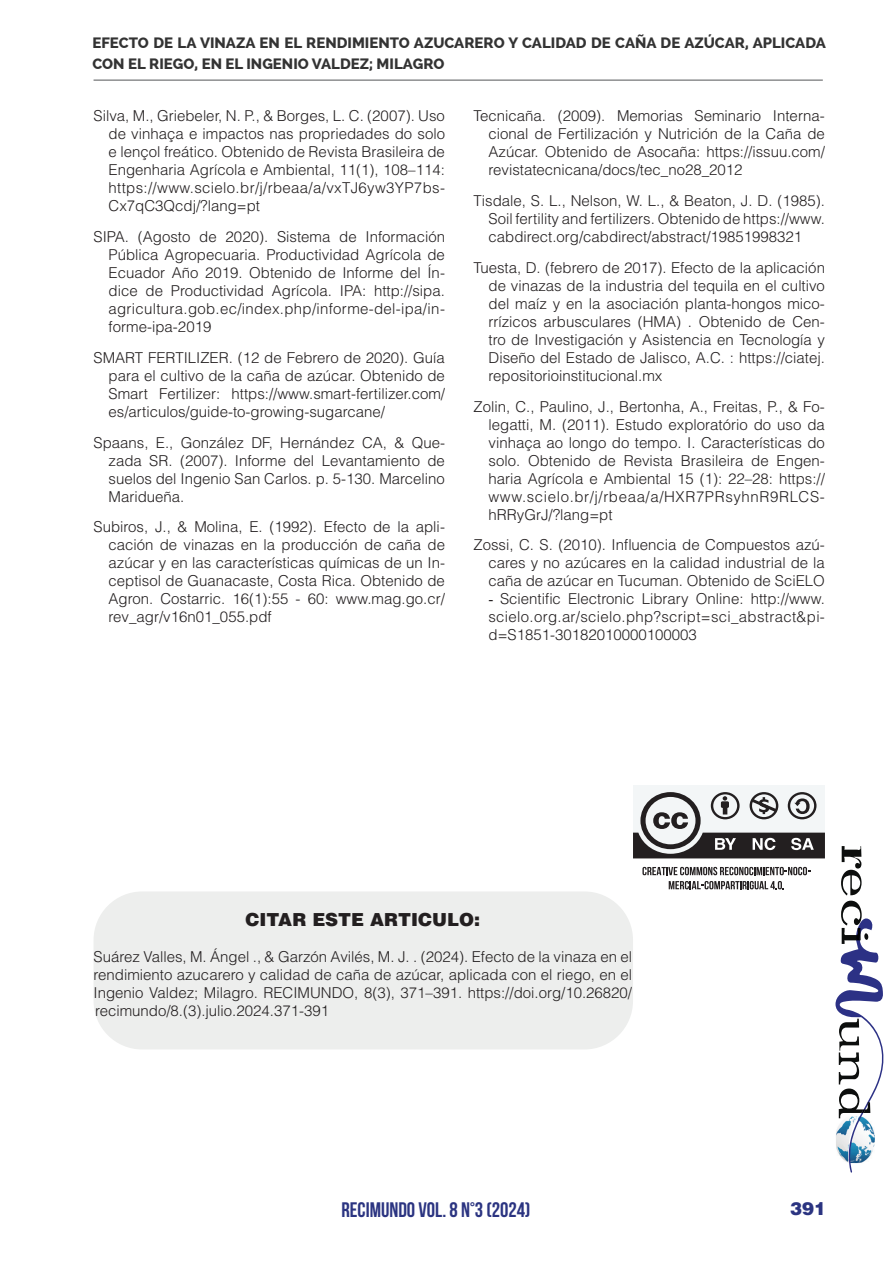
<style>
.page{position:relative;width:893px;height:1263px;background:#fff}
.page>*{position:absolute;margin:0;border:0;box-sizing:border-box;transform-origin:0 0}
.t1{font:700 21px "Bebas Neue";color:#2b3481}
.t2{font:900 18px "Helvetica LT Std";color:#231f20}
.t3{font:900 18px "Helvetica LT Std";color:#2b3481}
.t4{font:300 15px/18px "Helvetica LT Std";color:#231f20;text-align:justify}
.t5{font:800 15px/21px "Raleway";color:#333}
.s1{font-family:"Times New Roman";font-weight:400}
</style>
<div class="page">
<hr style="left:94px;top:80px;width:729px;height:1px;background:#545557">
<svg style="left:841px;top:846px;width:20px;height:49px"></svg>
<svg style="left:835px;top:901px;width:49px;height:272px"></svg>
<svg style="left:642px;top:867px;width:168px;height:8px"></svg>
<svg style="left:669px;top:881px;width:115px;height:8px"></svg>
<div style="left:633px;top:785px;width:192px;height:73px;background:#f3f6f7"></div>
<svg style="left:633px;top:792px;width:192px;height:66px"></svg>
<div style="left:94px;top:891px;width:539px;height:158px;background:#edeeed;border-radius:49px"></div>
<p class="t5" style="left:92px;top:33px;width:735px">EFECTO DE LA VINAZA EN EL RENDIMIENTO AZUCARERO Y CALIDAD DE CAÑA DE AZÚCAR, APLICADA<br>CON EL RIEGO, EN EL INGENIO VALDEZ; MILAGRO</p>
<p class="t4" style="left:109px;top:107px;width:338px;text-indent:-15px">Silva, M., Griebeler, N. P., &amp; Borges, L. C. (2007). Uso de vinhaça e impactos nas propriedades do solo e lençol freático. Obtenido de Revista Brasileira de Engenharia Agrícola e Ambiental, 11(1), 108–114: https://www.scielo.br/j/rbeaa/a/vxTJ6yw3YP7bs-Cx7qC3Qcdj/?lang=pt</p>
<p class="t4" style="left:109px;top:228px;width:338px;text-indent:-15px">SIPA. (Agosto de 2020). Sistema de Información Pública Agropecuaria. Productividad Agrícola de Ecuador Año 2019. Obtenido de Informe del Ín&shy;dice de Productividad Agrícola. IPA: http://sipa. agricultura.gob.ec/index.php/informe-del-ipa/in&shy;forme-ipa-2019</p>
<p class="t4" style="left:109px;top:348px;width:338px;text-indent:-15px">SMART FERTILIZER. (12 de Febrero de 2020). Guía para el cultivo de la caña de azúcar. Obtenido de Smart Fertilizer: https://www.smart-fertilizer.com/ es/articulos/guide-to-growing-sugarcane/</p>
<p class="t4" style="left:109px;top:433px;width:338px;text-indent:-15px">Spaans, E., González DF, Hernández CA, &amp; Que&shy;zada SR. (2007). Informe del Levantamiento de suelos del Ingenio San Carlos. p. 5-130. Marcelino Maridueña.</p>
<p class="t4" style="left:109px;top:518px;width:338px;text-indent:-15px">Subiros, J., &amp; Molina, E. (1992). Efecto de la apli&shy;cación de vinazas en la producción de caña de azúcar y en las características químicas de un In&shy;ceptisol de Guanacaste, Costa Rica. Obtenido de Agron. Costarric. 16(1):55 - 60: www.mag.go.cr/ rev_agr/v16n01_055.pdf</p>
<p class="t4" style="left:488px;top:107px;width:338px;text-indent:-15px">Tecnicaña. (2009). Memorias Seminario Interna&shy;cional de Fertilización y Nutrición de la Caña de Azúcar. Obtenido de Asocaña: https://issuu.com/ revistatecnicana/docs/tec_no28_2012</p>
<p class="t4" style="left:488px;top:192px;width:338px;text-indent:-15px">Tisdale, S. L., Nelson, W. L., &amp; Beaton, J. D. (1985).<br>Soil fertility and fertilizers. Obtenido de https://www. cabdirect.org/cabdirect/abstract/19851998321</p>
<p class="t4" style="left:488px;top:258px;width:338px;text-indent:-15px">Tuesta, D. (febrero de 2017). Efecto de la aplicación de vinazas de la industria del tequila en el cultivo del maíz y en la asociación planta-hongos mico&shy;rrízicos arbusculares (HMA) . Obtenido de Cen&shy;tro de Investigación y Asistencia en Tecnología y Diseño del Estado de Jalisco, A.C. : https://ciatej. repositorioinstitucional.mx</p>
<p class="t4" style="left:488px;top:397px;width:338px;text-indent:-15px">Zolin, C., Paulino, J., Bertonha, A., Freitas, P., &amp; Fo&shy;legatti, M. (2011). Estudo exploratório do uso da vinhaça ao longo do tempo. I. Características do solo. Obtenido de Revista Brasileira de Engen&shy;haria Agrícola e Ambiental 15 (1): 22–28: https:// www.scielo.br/j/rbeaa/a/HXR7PRsyhnR9RLCS&shy;hRRyGrJ/?lang=pt</p>
<p class="t4" style="left:488px;top:536px;width:338px;text-indent:-15px">Zossi, C. S. (2010). Influencia de Compuestos azú&shy;cares y no azúcares en la calidad industrial de la caña de azúcar en Tucuman. Obtenido de SciELO <span class="s1">‐</span> Scientific Electronic Library Online: http://www. scielo.org.ar/scielo.php?script=sci_abstract&amp;pi&shy;d=S1851-30182010000100003</p>
<p class="t2" style="left:246px;top:908px;width:236px">CITAR ESTE ARTICULO:</p>
<p class="t4" style="left:94px;top:947px;width:540px">Suárez Valles, M. Ángel ., &amp; Garzón Avilés, M. J. . (2024). Efecto de la vinaza en el rendimiento azucarero y calidad de caña de azúcar, aplicada con el riego, en el Ingenio Valdez; Milagro. RECIMUNDO, 8(3), 371–391. https://doi.org/10.26820/ recimundo/8.(3).julio.2024.371-391</p>
<h1 class="t1" style="left:341px;top:1198px;width:190px">RECIMUNDO VOL. 8 N°3 (2024)</h1>
<p class="t3" style="left:790px;top:1197px;width:38px">391</p>
</div>
